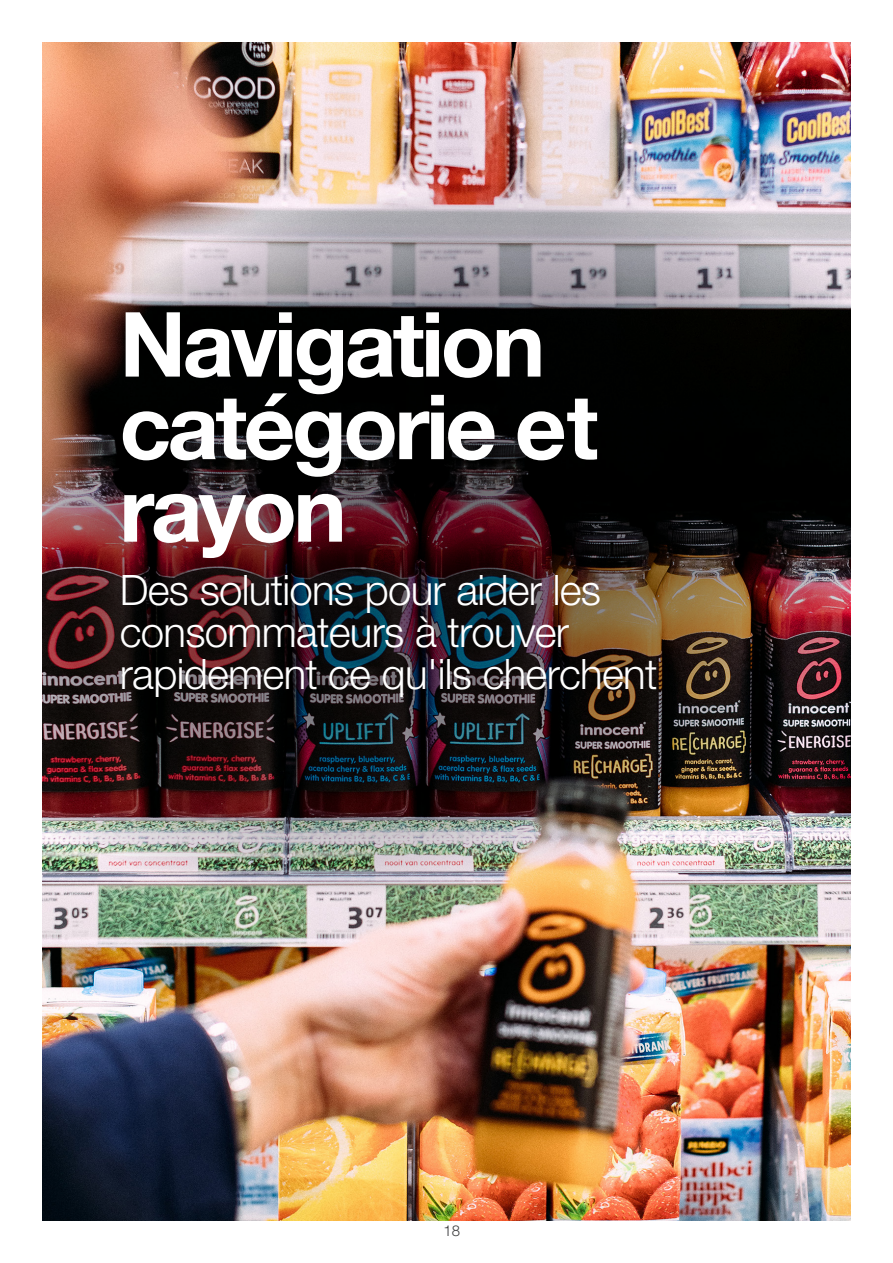
<style>
.page{position:relative;width:893px;height:1263px;background:#fff}
.page>*{position:absolute;margin:0;border:0;box-sizing:border-box;transform-origin:0 0}
.t1{font:700 90px/82.5px "Helvetica Neue LTW1 G";letter-spacing:-.04em;color:#fff}
.t2{font:300 42px/42px "Helvetica Neue LTW1 G";letter-spacing:-.015em;color:#fff}
.t3{font:300 15px "Helvetica Neue LTW1 G";color:#3e3e3f}
</style>
<div class="page">
<img style="left:43px;top:43px;width:807px;height:1177px">
<img style="left:42px;top:179px;width:808px;height:738px">
<h1 class="t1" style="left:119px;top:303px;width:480px">Navigation catégorie et rayon</h1>
<p class="t2" style="left:120px;top:569px;width:539px">Des solutions pour aider les consommateurs à trouver rapidement ce qu'ils cherchent</p>
<p class="t3" style="left:444px;top:1221px;width:18px">18</p>
</div>
